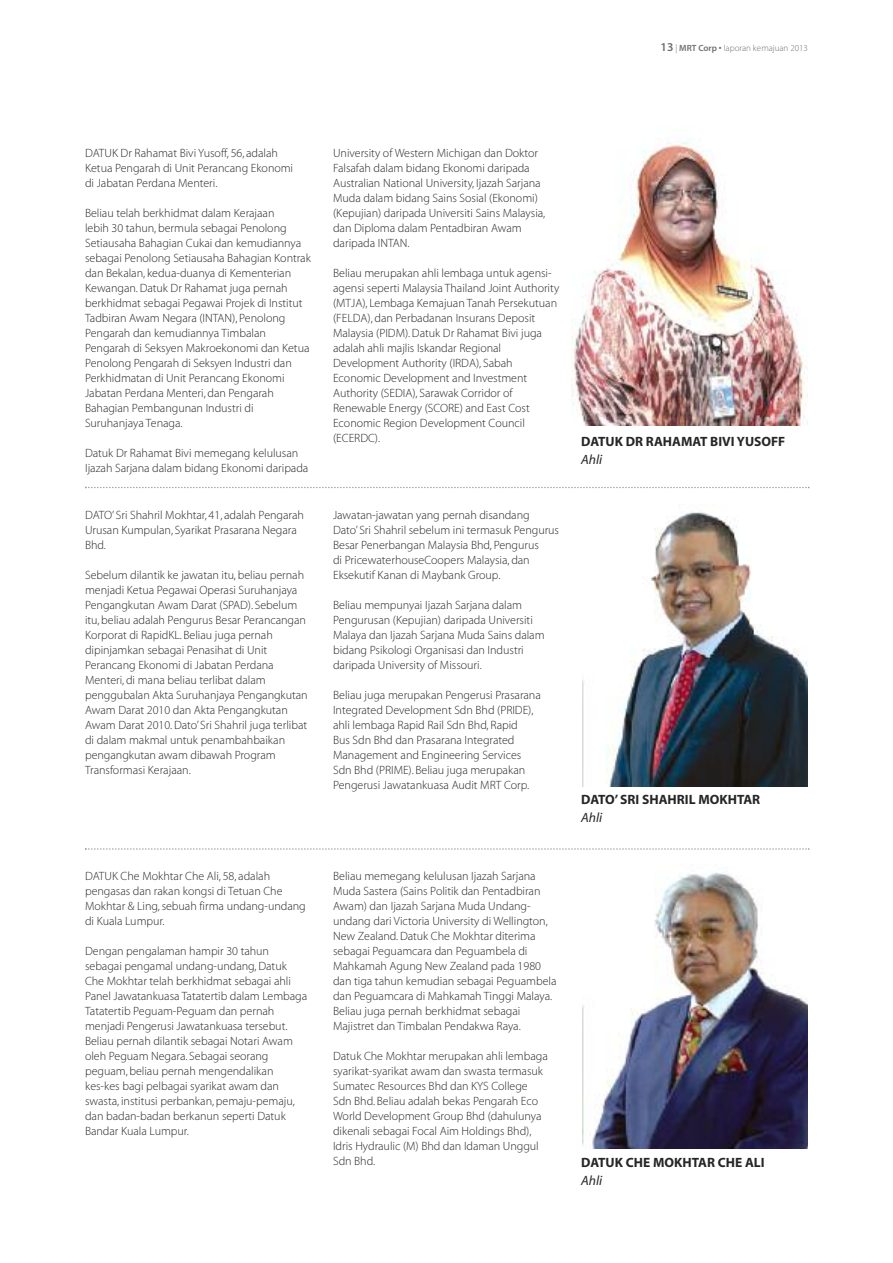
<style>
.page{position:relative;width:893px;height:1263px;background:#fff}
.page>*{position:absolute;margin:0;border:0;box-sizing:border-box;transform-origin:0 0}
.t1{font:13.5px "Myriad MM 700 wt 600 wd";color:#272627}
.t2{font:13.5px "Myriad MM It 412 wt 601 wd";color:#272627}
.t3{font:12px/15px "Myriad MM 215 wt 600 wd";color:#272627}
.t4{font:9px "Myriad MM 215 wt 600 wd";color:#6d6e71}
.s1{font-family:"Myriad MM 565 wt 600 wd";font-size:12px}
.s2{font-family:"Myriad MM 565 wt 600 wd"}
</style>
<div class="page">
<svg style="left:85px;top:487px;width:724px;height:1px"></svg>
<svg style="left:85px;top:848px;width:724px;height:2px"></svg>
<img style="left:571px;top:140px;width:237px;height:285px">
<img style="left:583px;top:512px;width:225px;height:275px">
<img style="left:583px;top:872px;width:225px;height:276px">
<p class="t4" style="left:661px;top:45px;width:149px"><span class="s1">13</span> | <span class="s2">MRT Corp •</span> laporan kemajuan 2013</p>
<p class="t3" style="left:85px;top:147px;width:210px">DATUK Dr Rahamat Bivi Yusoff, 56, adalah<br>Ketua Pengarah di Unit Perancang Ekonomi di Jabatan Perdana Menteri.</p>
<p class="t3" style="left:85px;top:207px;width:227px">Beliau telah berkhidmat dalam Kerajaan<br>lebih 30 tahun, bermula sebagai Penolong Setiausaha Bahagian Cukai dan kemudiannya sebagai Penolong Setiausaha Bahagian Kontrak dan Bekalan, kedua-duanya di Kementerian Kewangan.Datuk Dr Rahamat juga pernah berkhidmat sebagai Pegawai Projek di Institut Tadbiran Awam Negara (INTAN), Penolong Pengarah dan kemudiannya Timbalan Pengarah di Seksyen Makroekonomi dan Ketua Penolong Pengarah di Seksyen Industri dan Perkhidmatan di Unit Perancang Ekonomi Jabatan Perdana Menteri, dan Pengarah Bahagian Pembangunan Industri di Suruhanjaya Tenaga.</p>
<p class="t3" style="left:85px;top:447px;width:225px">Datuk Dr Rahamat Bivi memegang kelulusan<br>Ijazah Sarjana dalam bidang Ekonomi daripada</p>
<p class="t3" style="left:85px;top:508px;width:220px">DATO’ Sri Shahril Mokhtar, 41, adalah Pengarah<br>Urusan Kumpulan, Syarikat Prasarana Negara<br>Bhd.</p>
<p class="t3" style="left:85px;top:568px;width:224px">Sebelum dilantik ke jawatan itu, beliau pernah menjadi Ketua Pegawai Operasi Suruhanjaya Pengangkutan Awam Darat (SPAD). Sebelum itu, beliau adalah Pengurus Besar Perancangan Korporat di RapidKL. Beliau juga pernah dipinjamkan sebagai Penasihat di Unit Perancang Ekonomi di Jabatan Perdana Menteri, di mana beliau terlibat dalam penggubalan Akta Suruhanjaya Pengangkutan Awam Darat 2010 dan Akta Pengangkutan Awam Darat 2010.Dato’ Sri Shahril juga terlibat di dalam makmal untuk penambahbaikan pengangkutan awam dibawah Program Transformasi Kerajaan.</p>
<p class="t3" style="left:85px;top:870px;width:222px">DATUK Che Mokhtar Che Ali, 58, adalah pengasas dan rakan kongsi di Tetuan Che Mokhtar &amp; Ling,sebuah firma undang-undang di Kuala Lumpur.</p>
<p class="t3" style="left:85px;top:945px;width:224px">Dengan pengalaman hampir 30 tahun sebagai pengamal undang-undang,Datuk Che Mokhtar telah berkhidmat sebagai ahli Panel Jawatankuasa Tatatertib dalam Lembaga Tatatertib Peguam-Peguam dan pernah menjadi Pengerusi Jawatankuasa tersebut.<br>Beliau pernah dilantik sebagai Notari Awam oleh Peguam Negara. Sebagai seorang peguam, beliau pernah mengendalikan kes-kes bagi pelbagai syarikat awam dan swasta, institusi perbankan, pemaju-pemaju, dan badan-badan berkanun seperti Datuk Bandar Kuala Lumpur.</p>
<p class="t3" style="left:333px;top:147px;width:214px">University of Western Michigan dan Doktor Falsafah dalam bidang Ekonomi daripada Australian National University, Ijazah Sarjana Muda dalam bidang Sains Sosial (Ekonomi) (Kepujian) daripada Universiti Sains Malaysia, dan Diploma dalam Pentadbiran Awam daripada INTAN.</p>
<p class="t3" style="left:333px;top:267px;width:228px">Beliau merupakan ahli lembaga untuk agensi&shy;agensi seperti Malaysia Thailand Joint Authority (MTJA), Lembaga Kemajuan Tanah Persekutuan (FELDA), dan Perbadanan Insurans Deposit Malaysia (PIDM).Datuk Dr Rahamat Bivi juga adalah ahli majlis Iskandar Regional Development Authority (IRDA), Sabah Economic Development and Investment Authority (SEDIA), Sarawak Corridor of Renewable Energy (SCORE) and East Cost Economic Region Development Council (ECERDC).</p>
<p class="t3" style="left:333px;top:508px;width:228px">Jawatan-jawatan yang pernah disandang<br>Dato’ Sri Shahril sebelum ini termasuk Pengurus Besar Penerbangan Malaysia Bhd, Pengurus<br>di PricewaterhouseCoopers Malaysia, dan Eksekutif Kanan di Maybank Group.</p>
<p class="t3" style="left:333px;top:598px;width:213px">Beliau mempunyai Ijazah Sarjana dalam Pengurusan (Kepujian) daripada Universiti Malaya dan Ijazah Sarjana Muda Sains dalam bidang Psikologi Organisasi dan Industri daripada University of Missouri.</p>
<p class="t3" style="left:333px;top:688px;width:209px">Beliau juga merupakan Pengerusi Prasarana Integrated Development Sdn Bhd (PRIDE), ahli lembaga Rapid Rail Sdn Bhd, Rapid<br>Bus Sdn Bhd dan Prasarana Integrated Management and Engineering Services Sdn Bhd (PRIME). Beliau juga merupakan Pengerusi Jawatankuasa Audit MRT Corp.</p>
<p class="t3" style="left:333px;top:870px;width:225px">Beliau memegang kelulusan Ijazah Sarjana Muda Sastera (Sains Politik dan Pentadbiran Awam) dan Ijazah Sarjana Muda Undang&shy;undang dari Victoria University di Wellington, New Zealand.Datuk Che Mokhtar diterima sebagai Peguamcara dan Peguambela di Mahkamah Agung New Zealand pada 1980 dan tiga tahun kemudian sebagai Peguambela dan Peguamcara di Mahkamah Tinggi Malaya.<br>Beliau juga pernah berkhidmat sebagai Majistret dan Timbalan Pendakwa Raya.</p>
<p class="t3" style="left:333px;top:1050px;width:216px">Datuk Che Mokhtar merupakan ahli lembaga syarikat-syarikat awam dan swasta termasuk Sumatec Resources Bhd dan KYS College Sdn Bhd. Beliau adalah bekas Pengarah Eco World Development Group Bhd (dahulunya dikenali sebagai Focal Aim Holdings Bhd), Idris Hydraulic (M) Bhd dan Idaman Unggul Sdn Bhd.</p>
<p class="t1" style="left:581px;top:437px;width:206px">DATUK DR RAHAMAT BIVI YUSOFF</p>
<p class="t2" style="left:581px;top:455px;width:23px">Ahli</p>
<p class="t1" style="left:581px;top:794px;width:181px">DATO’SRI SHAHRIL MOKHTAR</p>
<p class="t2" style="left:581px;top:812px;width:23px">Ahli</p>
<p class="t1" style="left:581px;top:1157px;width:185px">DATUK CHE MOKHTAR CHE ALI</p>
<p class="t2" style="left:581px;top:1175px;width:23px">Ahli</p>
</div>
